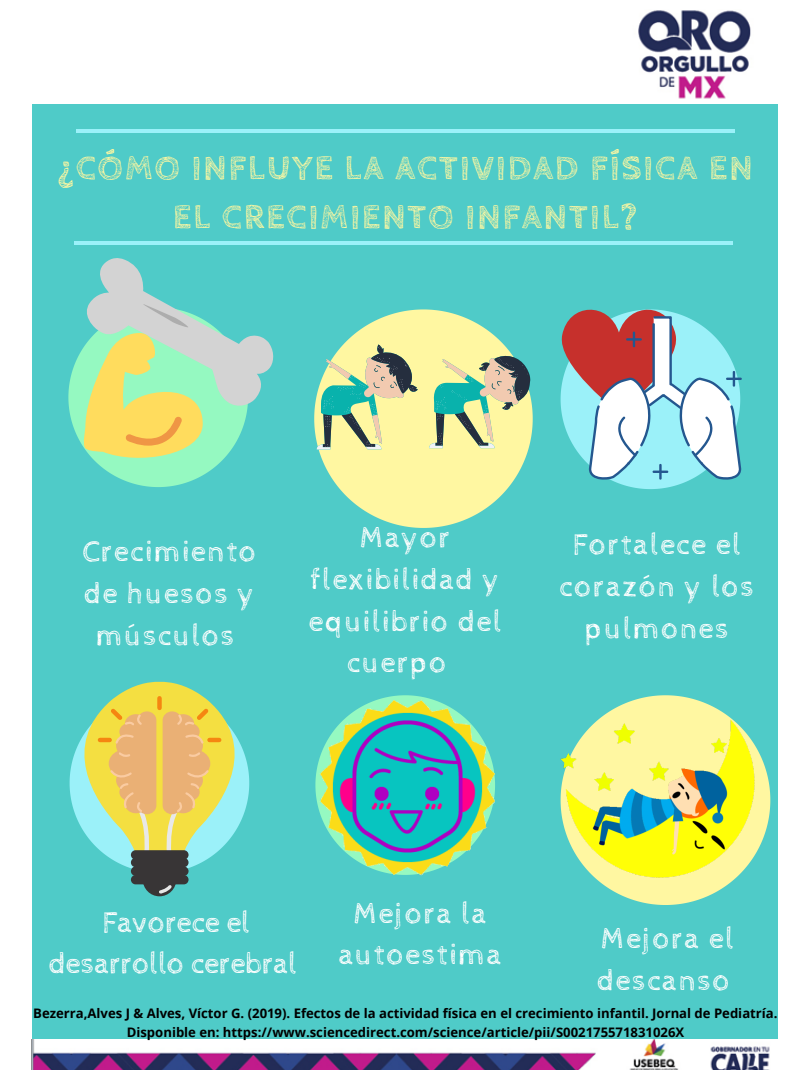
<style>
.page{position:relative;width:810px;height:1080px;background:#fff}
.page>*{position:absolute;margin:0;border:0;box-sizing:border-box;transform-origin:0 0}
.t1{font:700 35px/48.8px "Cabin Sketch";letter-spacing:.06em;color:#fff7a1;text-align:center}
.t2{font:30px/41.8px "Cabin Sketch";letter-spacing:.05em;color:#fff;text-align:center}
.t3{font:30px/41.8px "Cabin Sketch";color:#fff;text-align:center}
.t4{font:700 13.12px/18.2px "Open Sans";color:#000;text-align:center}
</style>
<div class="page">
<div style="left:33px;top:10px;width:745px;height:1060px;background:#4fcbc8"></div>
<svg style="left:314px;top:309px;width:219px;height:219px;fill:#fff7a1"></svg>
<svg style="left:597px;top:695px;width:137px;height:210px;fill:#fff7a1"></svg>
<svg style="left:315px;top:695px;width:119px;height:118px"></svg>
<hr style="left:74px;top:241px;width:659px;height:4px;background:#9bf1f9">
<hr style="left:76px;top:130px;width:659px;height:3px;background:#9bf1f9">
<img style="left:33px;top:10px;width:745px;height:94px">
<img style="left:32px;top:1040px;width:746px;height:30px">
<svg style="left:68px;top:258px;width:206px;height:229px"></svg>
<svg style="left:561px;top:309px;width:181px;height:180px"></svg>
<svg style="left:69px;top:682px;width:181px;height:108px"></svg>
<div style="left:143px;top:862px;width:33px;height:34px;background:#383536;border-radius:50%"></div>
<div style="left:131px;top:867px;width:58px;height:9px;background:#383536;border-radius:5px"></div>
<div style="left:131px;top:875px;width:58px;height:9px;background:#383536;border-radius:5px"></div>
<svg style="left:70px;top:693px;width:179px;height:180px"></svg>
<svg style="left:159px;top:885px;width:16px;height:10px"></svg>
<img style="left:320px;top:700px;width:175px;height:175px">
<svg style="left:317px;top:345px;width:213px;height:105px;background:#bccf9a"></svg>
<img style="left:560px;top:698px;width:211px;height:182px">
<h1 class="t1" style="left:58px;top:145px;width:696px">¿CÓMO INFLUYE LA ACTIVIDAD FÍSICA EN<br>EL CRECIMIENTO INFANTIL?</h1>
<h2 class="t2" style="left:309px;top:518px;width:194px">Mayor flexibilidad y equilibrio del cuerpo</h2>
<h2 class="t2" style="left:83px;top:532px;width:175px">Crecimiento de huesos y músculos</h2>
<h2 class="t2" style="left:560px;top:525px;width:196px">Fortalece el corazón y los pulmones</h2>
<h2 class="t2" style="left:339px;top:893px;width:164px">Mejora la autoestima</h2>
<h2 class="t3" style="left:49px;top:902px;width:250px">Favorece el desarrollo cerebral</h2>
<p class="t4" style="left:33px;top:1004px;width:746px">Bezerra,Alves J &amp; Alves, Víctor G. (2019). Efectos de la actividad física en el crecimiento infantil. Jornal de Pediatría.<br>Disponible en: https://www.sciencedirect.com/science/article/pii/S002175571831026X</p>
<h2 class="t2" style="left:597px;top:919px;width:139px;text-align:left">Mejora el descanso</h2>
</div>
